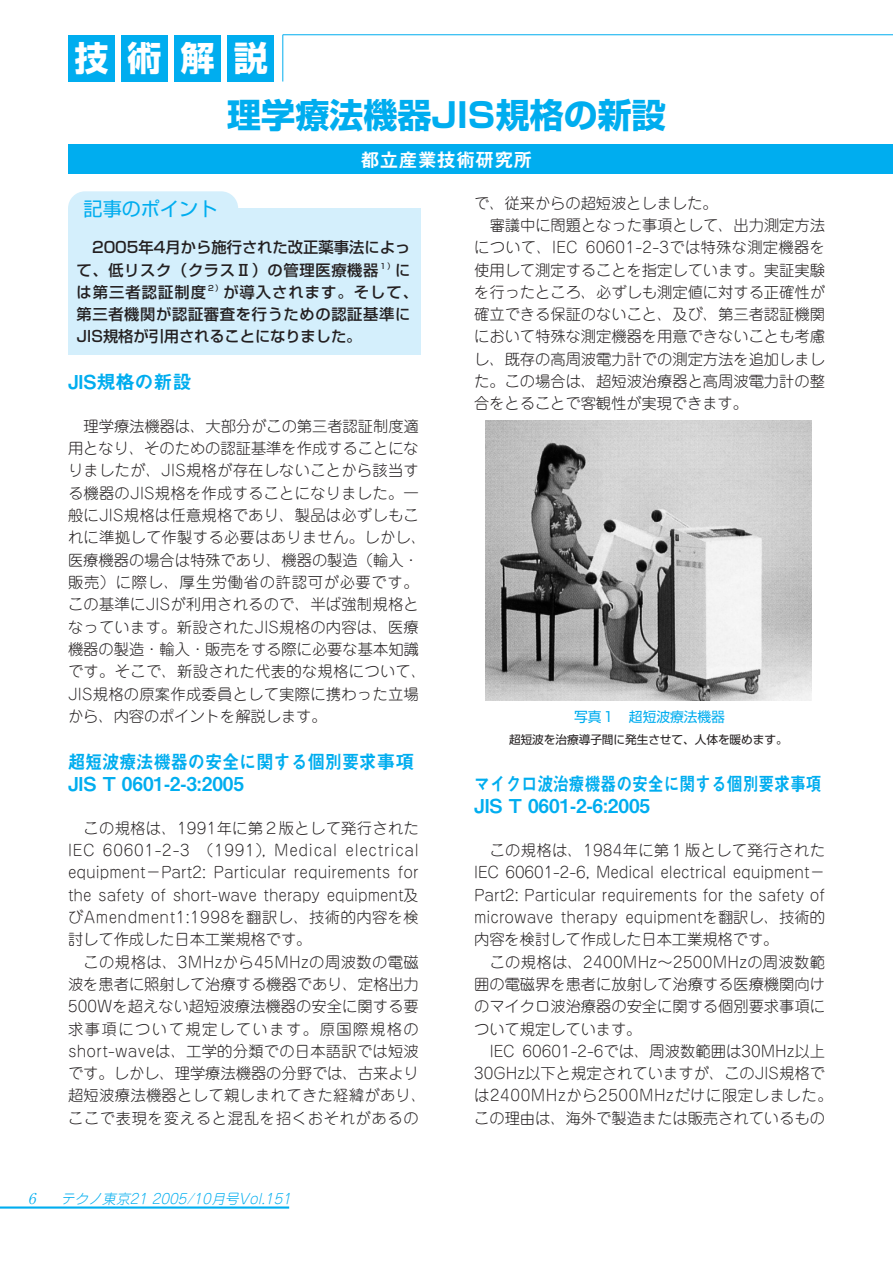
<style>
.page{position:relative;width:893px;height:1263px;background:#fff}
.page>*{position:absolute;margin:0;border:0;box-sizing:border-box;transform-origin:0 0}
.t1{font:700 34.05px "Shin Go Pro";color:#00adef}
.t2{font:700 34.05px "Shin Go Pro";color:#fff}
.t3{font:19.2px/22.4px "Midashi Go Pro MB31";letter-spacing:-.005em;color:#00adef;scale:.83 1}
.t4{font:19.2px/22.4px "Midashi Go Pro MB31";letter-spacing:-.005em;color:#00adef;scale:.9 1}
.t5{font:19.2px "Midashi Go Pro MB31";color:#fff}
.t6{font:19.2px "Midashi Go Pro MB31";letter-spacing:-.005em;color:#00adef}
.t7{font:19.2px "Shin Go Pro";color:#00adef}
.t8{font:300 15.3px/22.4px "Jun 101 Pro";color:#231f20;text-align:justify}
.t9{font:500 15.3px/22.4px "Shin Go Pro";letter-spacing:.04em;color:#231f20}
.t10{font:300 15.3px "Jun 101 Pro";letter-spacing:.02em;color:#231f20}
.t11{font:italic 300 14.85px "Ryumin Pro";color:#00adef}
.t12{font:italic 300 13.8px "Jun 101 Pro";color:#00adef}
.t13{font:13.8px "Shin Go Pro";letter-spacing:-.01em;color:#00adef}
.t14{font:11.7px "Shin Go Pro";letter-spacing:-.005em;color:#231f20}
</style>
<div class="page">
<div style="left:68px;top:208px;width:353px;height:147px;background:#d4effc"></div>
<hr style="left:0;top:1206px;width:289px;height:3px;background:#00adef">
<div style="left:68px;top:191px;width:170px;height:34px;background:#d4effc;border-radius:17px"></div>
<div style="left:68px;top:35px;width:47px;height:47px;background:#00adef"></div>
<div style="left:121px;top:35px;width:47px;height:47px;background:#00adef"></div>
<div style="left:174px;top:35px;width:47px;height:47px;background:#00adef"></div>
<div style="left:227px;top:35px;width:47px;height:47px;background:#00adef"></div>
<hr style="left:282px;top:35px;width:1px;height:47px;background:#00adef">
<hr style="left:283px;top:34px;width:610px;height:1px;background:#00adef">
<div style="left:68px;top:145px;width:825px;height:29px;background:#00adef"></div>
<img style="left:486px;top:421px;width:325px;height:280px">
<h1 class="t2" style="left:74px;top:45px;width:195px">技術解説</h1>
<h1 class="t1" style="left:227px;top:102px;width:440px">理学療法機器JIS規格の新設</h1>
<p class="t5" style="left:360px;top:152px;width:174px">都立産業技術研究所</p>
<p class="t7" style="left:84px;top:201px;width:135px">記事のポイント</p>
<p class="t9" style="left:77px;top:238px;width:343px;text-indent:16px">2005年4月から施行された改正薬事法によって、低リスク（クラスⅡ）の管理医療機器<sup>１）</sup>には第三者認証制度<sup>２）</sup>が導入されます。そして、第三者機関が認証審査を行うための認証基準に<br>JIS規格が引用されることになりました。</p>
<p class="t6" style="left:68px;top:375px;width:125px">JIS規格の新設</p>
<p class="t8" style="left:68px;top:417px;width:360px;text-align:left;text-indent:16px">理学療法機器は、大部分がこの第三者認証制度適用となり、そのための認証基準を作成することになりましたが、JIS規格が存在しないことから該当する機器のJIS規格を作成することになりました。一般にJIS規格は任意規格であり、製品は必ずしもこれに準拠して作製する必要はありません。しかし、医療機器の場合は特殊であり、機器の製造（輸入・販売）に際し、厚生労働省の許認可が必要です。この基準にJISが利用されるので、半ば強制規格となっています。新設されたJIS規格の内容は、医療機器の製造・輸入・販売をする際に必要な基本知識です。そこで、新設された代表的な規格について、<br>JIS規格の原案作成委員として実際に携わった立場から、内容のポイントを解説します。</p>
<p class="t4" style="left:68px;top:753px;width:386px">超短波療法機器の安全に関する個別要求事項<br>JIS T 0601-2-3:2005</p>
<p class="t8" style="left:68px;top:819px;width:352px;text-indent:16px">この規格は、1991年に第２版として発行されたIEC 60601-2-3 （1991）, Medical electrical equipment－Part2: Particular requirements for the safety of short-wave therapy equipment及びAmendment1:1998を翻訳し、技術的内容を検討して作成した日本工業規格です。</p>
<p class="t8" style="left:68px;top:953px;width:360px;text-align:center">この規格は、3MHzから45MHzの周波数の電磁<br>波を患者に照射して治療する機器であり、定格出力<br>500Wを超えない超短波療法機器の安全に関する要求事項について規定しています。原国際規格のshort-waveは、工学的分類での日本語訳では短波です。しかし、理学療法機器の分野では、古来より超短波療法機器として親しまれてきた経緯があり、ここで表現を変えると混乱を招くおそれがあるの</p>
<p class="t11" style="left:28px;top:1192px;width:12px">6</p>
<p class="t12" style="left:61px;top:1193px;width:235px">テクノ東京21 2005/10月号Vol.151</p>
<p class="t8" style="left:474px;top:194px;width:245px">で、従来からの超短波としました。</p>
<p class="t8" style="left:490px;top:216px;width:337px">審議中に問題となった事項として、出力測定方法</p>
<p class="t10" style="left:474px;top:242px;width:352px">について、IEC 60601-2-3では特殊な測定機器を</p>
<p class="t8" style="left:474px;top:261px;width:352px">使用して測定することを指定しています。実証実験</p>
<p class="t8" style="left:474px;top:283px;width:352px">を行ったところ、必ずしも測定値に対する正確性が</p>
<p class="t8" style="left:474px;top:305px;width:352px">確立できる保証のないこと、及び、第三者認証機関</p>
<p class="t8" style="left:474px;top:328px;width:352px">において特殊な測定機器を用意できないことも考慮</p>
<p class="t8" style="left:474px;top:350px;width:352px">し、既存の高周波電力計での測定方法を追加しまし</p>
<p class="t8" style="left:474px;top:372px;width:352px">た。この場合は、超短波治療器と高周波電力計の整</p>
<p class="t8" style="left:474px;top:395px;width:275px">合をとることで客観性が実現できます。</p>
<p class="t13" style="left:574px;top:712px;width:152px">写真１　超短波療法機器</p>
<p class="t14" style="left:509px;top:736px;width:280px">超短波を治療導子間に発生させて、人体を暖めます。</p>
<p class="t3" style="left:474px;top:775px;width:420px">マイクロ波治療機器の安全に関する個別要求事項<br>JIS T 0601-2-6:2005</p>
<p class="t8" style="left:474px;top:841px;width:352px;text-indent:16px">この規格は、1984年に第１版として発行されたIEC 60601-2-6, Medical electrical equipment－Part2: Particular requirements for the safety of microwave therapy equipmentを翻訳し、技術的内容を検討して作成した日本工業規格です。</p>
<p class="t8" style="left:474px;top:953px;width:352px;text-indent:16px">この規格は、2400MHz～2500MHzの周波数範囲の電磁界を患者に放射して治療する医療機関向けのマイクロ波治療器の安全に関する個別要求事項について規定しています。</p>
<p class="t8" style="left:474px;top:1042px;width:360px;text-align:center">IEC 60601-2-6では、周波数範囲は30MHz以上<br>30GHz以下と規定されていますが、このJIS規格では2400MHzから2500MHzだけに限定しました。この理由は、海外で製造または販売されているもの</p>
</div>
